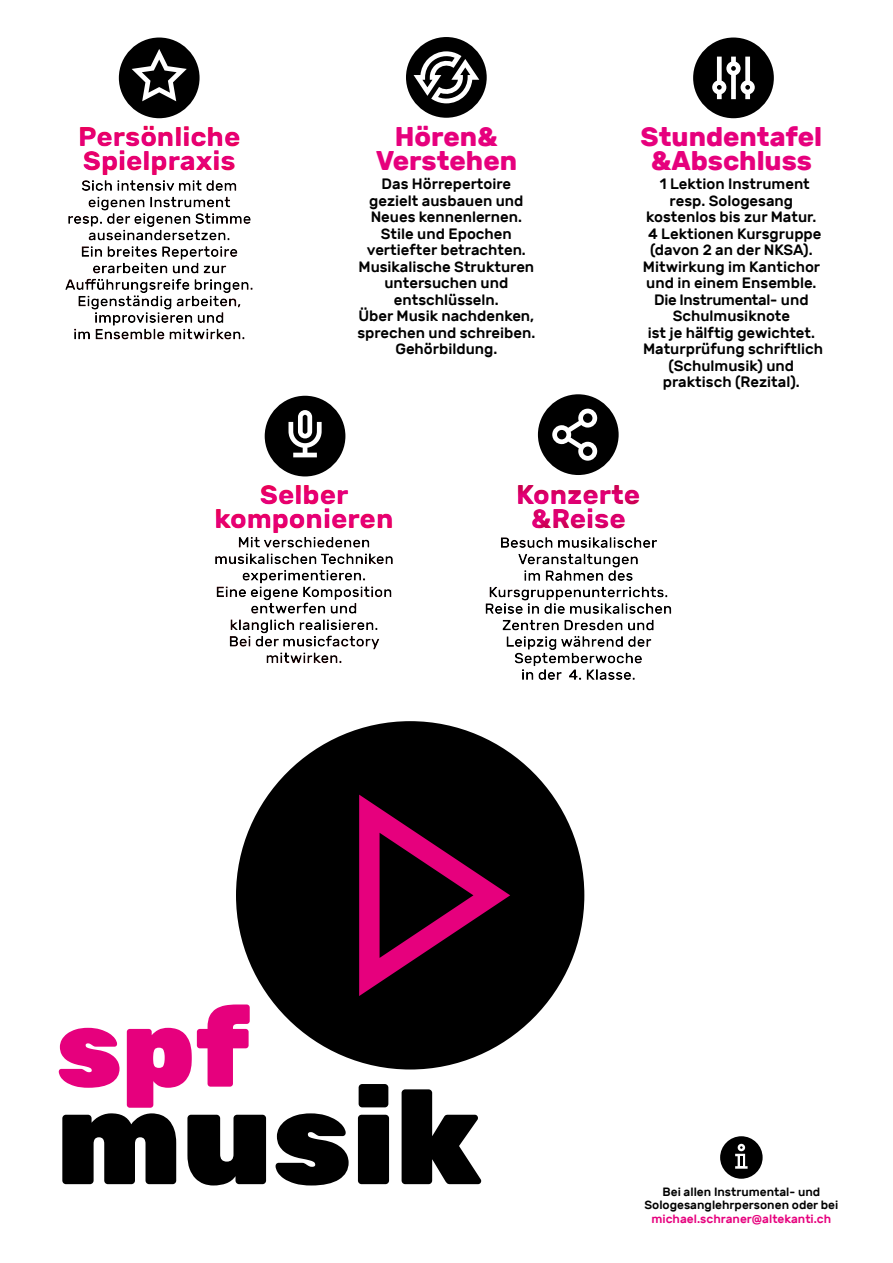
<style>
.page{position:relative;width:893px;height:1263px;background:#fff}
.page>*{position:absolute;margin:0;border:0;box-sizing:border-box;transform-origin:0 0}
.t1{font:900 133.5px "Rubik";letter-spacing:.005em;color:#000}
.t2{font:900 111px "Rubik";color:#e6007d}
.t3{font:700 27px/24px "Rubik";color:#e6007d;text-align:center}
.t4{font:500 15px/16.5px "Rubik";color:#000;text-align:center}
.t5{font:500 12px/13.5px "Rubik";color:#000;text-align:center}
.t6{font:500 12px "Rubik";color:#e6007d}
</style>
<div class="page">
<svg style="left:236px;top:721px;width:348px;height:348px;fill:#000"></svg>
<svg style="left:406px;top:37px;width:81px;height:81px"></svg>
<svg style="left:693px;top:38px;width:81px;height:80px"></svg>
<svg style="left:538px;top:394px;width:81px;height:76px"></svg>
<svg style="left:119px;top:38px;width:81px;height:72px"></svg>
<svg style="left:265px;top:396px;width:80px;height:74px"></svg>
<div style="left:51px;top:110px;width:216px;height:248px;background:#ba1829;opacity:.76"></div>
<div style="left:200px;top:470px;width:208px;height:202px;background:#ba1829;opacity:.76"></div>
<div style="left:470px;top:470px;width:216px;height:229px;background:#ba1829;opacity:.76"></div>
<svg style="left:720px;top:1136px;width:43px;height:43px"></svg>
<h3 class="t3" style="left:78px;top:125px;width:164px;text-align:left">Persönliche<br>Spielpraxis</h3>
<h3 class="t3" style="left:376px;top:125px;width:143px">Hören&amp;<br>Verstehen</h3>
<p class="t4" style="left:357px;top:176px;width:180px">Das Hörrepertoire gezielt ausbauen und<br>Neues kennenlernen.<br>Stile und Epochen vertiefter betrachten.<br>Musikalische Strukturen untersuchen und entschlüsseln.<br>Über Musik nachdenken, sprechen und schreiben.<br>Gehörbildung.</p>
<h3 class="t3" style="left:641px;top:125px;width:183px">Stundentafel &amp;Abschluss</h3>
<p class="t4" style="left:643px;top:176px;width:182px">1 Lektion Instrument resp. Sologesang kostenlos bis zur Matur.<br>4 Lektionen Kursgruppe (davon 2 an der NKSA).<br>Mitwirkung im Kantichor und in einem Ensemble.<br>Die Instrumental- und<br>Schulmusiknote<br>ist je hälftig gewichtet.<br>Maturprüfung schriftlich (Schulmusik) und praktisch (Rezital).</p>
<h3 class="t3" style="left:214px;top:483px;width:180px">Selber komponieren</h3>
<h3 class="t3" style="left:516px;top:483px;width:126px">Konzerte &amp;Reise</h3>
<h2 class="t2" style="left:56px;top:983px;width:195px">spf</h2>
<h1 class="t1" style="left:56px;top:1060px;width:427px">musik</h1>
<p class="t5" style="left:644px;top:1185px;width:195px">Bei allen Instrumental- und<br>Sologesanglehrpersonen oder bei</p>
<p class="t6" style="left:651px;top:1212px;width:181px">michael.schraner@altekanti.ch</p>
</div>
